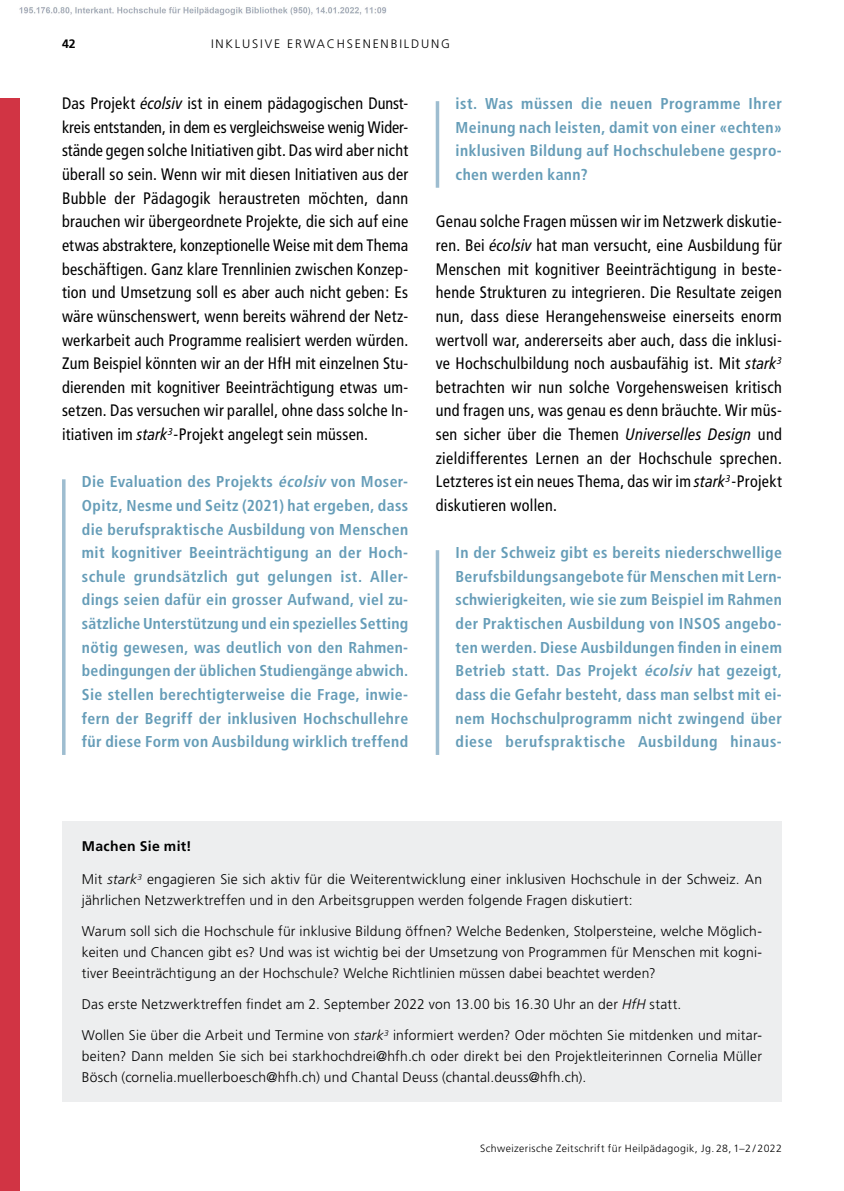
<style>
.page{position:relative;width:844px;height:1191px;background:#fff}
.page>*{position:absolute;margin:0;border:0;box-sizing:border-box;transform-origin:0 0}
.Artikel_Artikel_Lauftext_Grundtext{font:condensed 16.62px/23.6px "Frutiger";letter-spacing:.015em;color:#000;text-align:justify}
.Artikel_Artikel_Lauftext_Artikel_P_Lauft{font:700 condensed 15.75px/23.6px "Frutiger LT";letter-spacing:.025em;color:#669db8;text-align:justify}
.Global_Kasten_Tabellen_Kasten_Tabellen_P{font:300 14px/21px "Frutiger";letter-spacing:.015em;color:#000;text-align:justify}
.Global_Kasten_Tabellen_Kasten_h2_Titel__{font:700 14px "Frutiger";letter-spacing:.025em;color:#000}
.t1{font:300 12.25px "Frutiger";letter-spacing:.15em;color:#000}
.t2{font:700 12.25px "Frutiger";color:#000}
.t3{font:300 10.5px "Frutiger";letter-spacing:.04em;color:#000}
.s1{font-family:"Frutiger LT Pro";font-style:italic}
.s2{font-style:italic}
</style>
<div class="page">
<div style="left:0;top:99px;width:20px;height:1092px;background:#d13444"></div>
<hr style="left:62px;top:479px;width:3px;height:276px;background:#9ebdd0">
<svg style="left:435px;top:101px;width:4px;height:87px"></svg>
<svg style="left:435px;top:550px;width:4px;height:205px"></svg>
<div style="left:62px;top:821px;width:719px;height:280px;background:#edeeef"></div>
<p class="t2" style="left:62px;top:37px;width:15px">42</p>
<p class="t1" style="left:211px;top:37px;width:240px">INKLUSIVE ERWACHSENENBILDUNG</p>
<p class="Artikel_Artikel_Lauftext_Grundtext" style="left:62px;top:92px;width:347px">Das Projekt <span class="s1">écolsiv</span> ist in einem pädagogischen Dunst&shy;kreis entstanden, in dem es vergleichsweise wenig Wider&shy;stände gegen solche Initiativen gibt. Das wird aber nicht überall so sein. Wenn wir mit diesen Initiativen aus der Bubble der Pädagogik heraustreten möchten, dann brauchen wir übergeordnete Projekte, die sich auf eine etwas abstraktere, konzeptionelle Weise mit dem Thema beschäftigen. Ganz klare Trennlinien zwischen Konzep&shy;tion und Umsetzung soll es aber auch nicht geben: Es wäre wünschenswert, wenn bereits während der Netz&shy;werkarbeit auch Programme realisiert werden würden.<br>Zum Beispiel könnten wir an der HfH mit einzelnen Stu&shy;dierenden mit kognitiver Beeinträchtigung etwas um&shy;setzen. Das versuchen wir parallel, ohne dass solche In&shy;itiativen im <span class="s1">stark</span><sup>3</sup>-Projekt angelegt sein müssen.</p>
<p class="Artikel_Artikel_Lauftext_Artikel_P_Lauft" style="left:82px;top:470px;width:328px">Die Evaluation des Projekts <span class="s2">écolsiv</span> von Moser-Opitz, Nesme und Seitz (2021) hat ergeben, dass die berufspraktische Ausbildung von Menschen mit kognitiver Beeinträchtigung an der Hoch&shy;schule grundsätzlich gut gelungen ist. Aller&shy;dings seien dafür ein grosser Aufwand, viel zu&shy;sätzliche Unterstützung und ein spezielles Setting nötig gewesen, was deutlich von den Rahmen&shy;bedingungen der üblichen Studiengänge abwich.<br>Sie stellen berechtigterweise die Frage, inwie&shy;fern der Begriff der inklusiven Hochschullehre für diese Form von Ausbildung wirklich treffend</p>
<p class="Artikel_Artikel_Lauftext_Artikel_P_Lauft" style="left:455px;top:92px;width:328px">ist. Was müssen die neuen Programme Ihrer Meinung nach leisten, damit von einer «echten» inklusiven Bildung auf Hochschulebene gespro&shy;chen werden kann?</p>
<p class="Artikel_Artikel_Lauftext_Grundtext" style="left:435px;top:210px;width:347px">Genau solche Fragen müssen wir im Netzwerk diskutie&shy;ren. Bei <span class="s1">écolsiv</span> hat man versucht, eine Ausbildung für Menschen mit kognitiver Beeinträchtigung in beste&shy;hende Strukturen zu integrieren. Die Resultate zeigen nun, dass diese Herangehensweise einerseits enorm wertvoll war, andererseits aber auch, dass die inklusi&shy;ve Hochschulbildung noch ausbaufähig ist. Mit <span class="s1">stark</span><sup>3 </sup>betrachten wir nun solche Vorgehensweisen kritisch und fragen uns, was genau es denn bräuchte. Wir müs&shy;sen sicher über die Themen <span class="s1">Universelles Design</span> und zieldifferentes Lernen an der Hochschule sprechen.<br>Letzteres ist ein neues Thema, das wir im <span class="s1">stark</span><sup>3</sup>-Projekt diskutieren wollen.</p>
<p class="Artikel_Artikel_Lauftext_Artikel_P_Lauft" style="left:455px;top:541px;width:328px">In der Schweiz gibt es bereits niederschwellige Berufsbildungsangebote für Menschen mit Lern&shy;schwierigkeiten, wie sie zum Beispiel im Rahmen der Praktischen Ausbildung von INSOS angebo&shy;ten werden. Diese Ausbildungen finden in einem Betrieb statt. Das Projekt <span class="s2">écolsiv</span> hat gezeigt, dass die Gefahr besteht, dass man selbst mit ei&shy;nem Hochschulprogramm nicht zwingend über diese berufspraktische Ausbildung hinaus-</p>
<h2 class="Global_Kasten_Tabellen_Kasten_h2_Titel__" style="left:82px;top:837px;width:111px">Machen Sie mit!</h2>
<p class="Global_Kasten_Tabellen_Kasten_Tabellen_P" style="left:82px;top:868px;width:681px">Mit <span class="s2">stark</span><sup>3</sup> engagieren Sie sich aktiv für die Weiterentwicklung einer inklusiven Hochschule in der Schweiz. An jährlichen Netzwerktreffen und in den Arbeitsgruppen werden folgende Fragen diskutiert:</p>
<p class="Global_Kasten_Tabellen_Kasten_Tabellen_P" style="left:82px;top:920px;width:681px">Warum soll sich die Hochschule für inklusive Bildung öffnen? Welche Bedenken, Stolpersteine, welche Möglich&shy;keiten und Chancen gibt es? Und was ist wichtig bei der Umsetzung von Programmen für Menschen mit kogni&shy;tiver Beeinträchtigung an der Hochschule? Welche Richtlinien müssen dabei beachtet werden?</p>
<p class="Global_Kasten_Tabellen_Kasten_Tabellen_P" style="left:82px;top:993px;width:600px">Das erste Netzwerktreffen findet am 2. September 2022 von 13.00 bis 16.30 Uhr an der <span class="s2">HfH</span> statt.</p>
<p class="Global_Kasten_Tabellen_Kasten_Tabellen_P" style="left:82px;top:1024px;width:681px">Wollen Sie über die Arbeit und Termine von <span class="s2">stark</span><sup>3</sup> informiert werden? Oder möchten Sie mitdenken und mitar&shy;beiten? Dann melden Sie sich bei starkhochdrei@hfh.ch oder direkt bei den Projektleiterinnen Cornelia Müller Bösch (cornelia.muellerboesch@hfh.ch) und Chantal Deuss (chantal.deuss@hfh.ch).</p>
<p class="t3" style="left:480px;top:1142px;width:303px">Schweizerische Zeitschrift für Heilpädagogik, Jg. 28, 1–2 / 2022</p>
</div>
